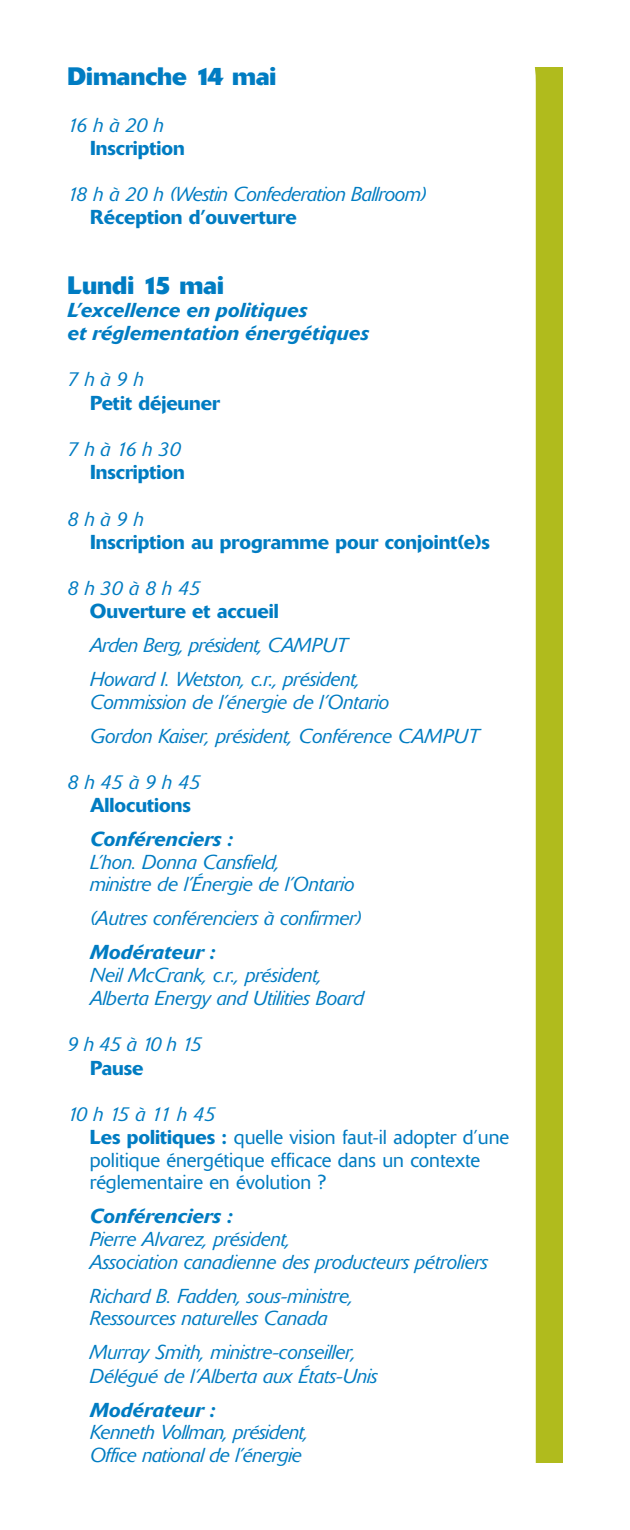
<style>
.page{position:relative;width:630px;height:1530px;background:#fff}
.page>*{position:absolute;margin:0;border:0;box-sizing:border-box;transform-origin:0 0}
.t1{font:700 25px "Delta";color:#007cc2}
.t2{font:italic 300 20px/22.5px "Delta";color:#007cc2}
.t3{font:500 20px "Delta";color:#007cc2}
.t4{font:300 20px/22.8px "Delta";color:#007cc2}
.t5{font:italic 500 20px/22.5px "Delta";color:#007cc2}
.s1{font-style:italic}
.s2{font-weight:500}
</style>
<div class="page">
<div style="left:68px;top:68px;width:494px;height:1394px;background:#b0bb1d"></div>
<div style="left:68px;top:68px;width:468px;height:1395px;background:#fff"></div>
<p class="t1" style="left:68px;top:67px;width:210px">Dimanche 14 mai</p>
<p class="t2" style="left:68px;top:115px;width:98px">16 h à 20 h</p>
<p class="t3" style="left:90px;top:141px;width:96px">Inscription</p>
<p class="t2" style="left:68px;top:185px;width:362px">18 h à 20 h (Westin Confederation Ballroom)</p>
<p class="t3" style="left:90px;top:210px;width:208px">Réception d’ouverture</p>
<p class="t1" style="left:68px;top:276px;width:158px">Lundi 15 mai</p>
<p class="t5" style="left:68px;top:301px;width:303px">L’excellence en politiques<br>et réglementation énergétiques</p>
<p class="t2" style="left:68px;top:370px;width:78px">7hà9h</p>
<p class="t3" style="left:90px;top:395px;width:132px">Petit déjeuner</p>
<p class="t2" style="left:68px;top:440px;width:115px">7hà16 h 30</p>
<p class="t3" style="left:90px;top:465px;width:96px">Inscription</p>
<p class="t2" style="left:68px;top:509px;width:78px">8hà9h</p>
<p class="t3" style="left:90px;top:535px;width:401px">Inscription au programme pour conjoint(e)s</p>
<p class="t2" style="left:68px;top:579px;width:135px">8h30à8h45</p>
<p class="t3" style="left:90px;top:604px;width:191px">Ouverture et accueil</p>
<p class="t2" style="left:90px;top:630px;width:272px;line-height:34px">Arden Berg, président, CAMPUT<br>Howard I. Wetston, c.r., président,</p>
<p class="t2" style="left:90px;top:687px;width:391px;line-height:34px">Commission de l’énergie de l’Ontario<br>Gordon Kaiser, président, Conférence CAMPUT</p>
<p class="t2" style="left:68px;top:773px;width:135px">8h45à9h45</p>
<p class="t3" style="left:90px;top:798px;width:102px">Allocutions</p>
<p class="t5" style="left:90px;top:830px;width:145px">Conférenciers :</p>
<p class="t2" style="left:90px;top:853px;width:266px">L’hon. Donna Cansfield,<br>ministre de l’Énergie de l’Ontario</p>
<p class="t2" style="left:90px;top:909px;width:274px">(Autres conférenciers à confirmer)</p>
<p class="t5" style="left:90px;top:943px;width:127px">Modérateur :</p>
<p class="t2" style="left:90px;top:965px;width:277px;line-height:23.2px">Neil McCrank, c.r., président,<br>Alberta Energy and Utilities Board</p>
<p class="t2" style="left:68px;top:1035px;width:136px">9h45à10 h 15</p>
<p class="t3" style="left:90px;top:1061px;width:55px">Pause</p>
<p class="t4" style="left:90px;top:1105px;width:421px;text-indent:-22px"><span class="s1">10 h 15 à 11 h 45<br></span><span class="s2">Les politiques :</span> quelle vision faut-il adopter d’une politique énergétique efficace dans un contexte réglementaire en évolution ?</p>
<p class="t5" style="left:90px;top:1207px;width:145px">Conférenciers :</p>
<p class="t2" style="left:90px;top:1230px;width:401px">Pierre Alvarez, président,<br>Association canadienne des producteurs pétroliers</p>
<p class="t2" style="left:90px;top:1287px;width:265px">Richard B. Fadden, sous-ministre,<br>Ressources naturelles Canada</p>
<p class="t2" style="left:90px;top:1343px;width:291px;line-height:23.2px">Murray Smith, ministre-conseiller,<br>Délégué de l’Alberta aux États-Unis</p>
<p class="t5" style="left:90px;top:1400px;width:127px">Modérateur :</p>
<p class="t2" style="left:90px;top:1423px;width:220px">Kenneth Vollman, président,<br>Office national de l’énergie</p>
</div>
